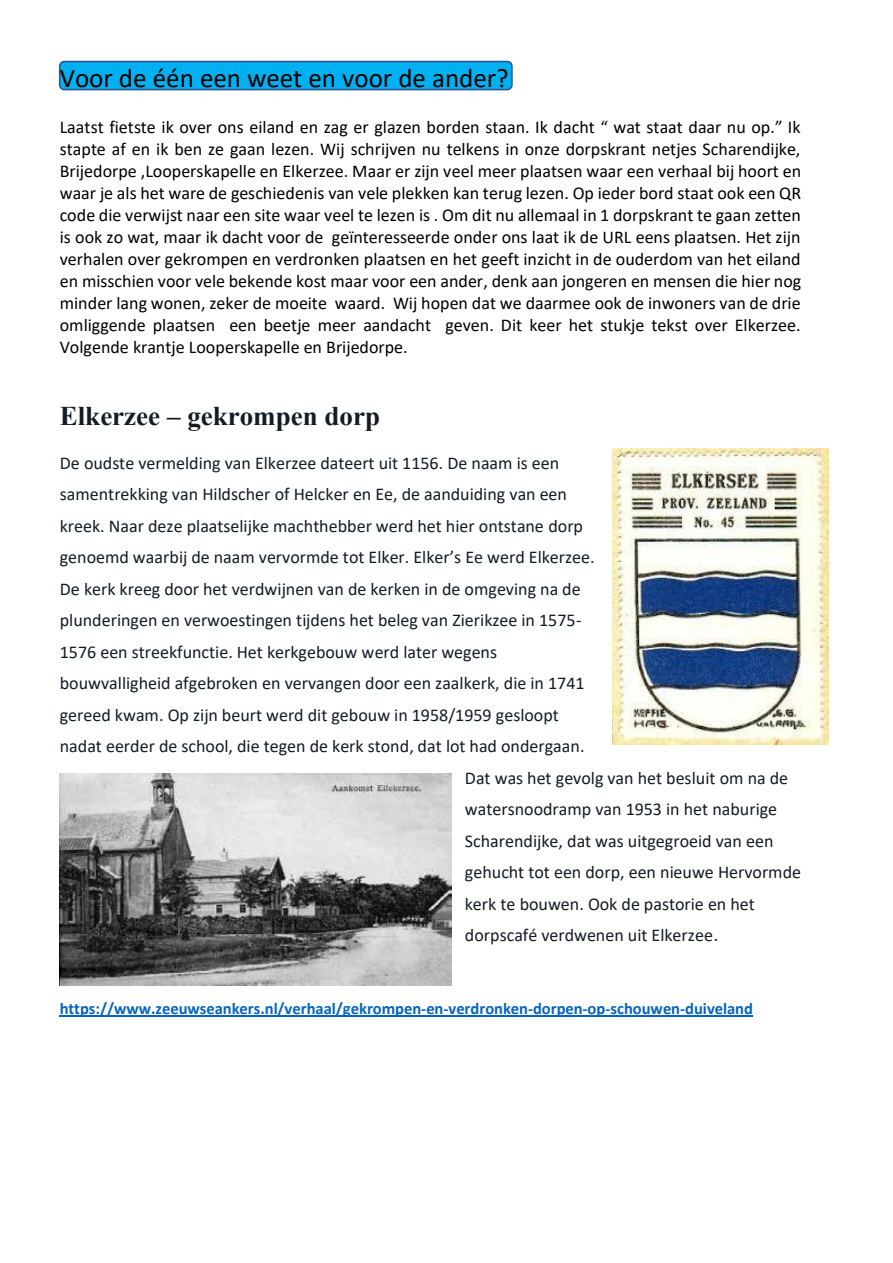
<style>
.page{position:relative;width:893px;height:1263px;background:#fff}
.page>*{position:absolute;margin:0;border:0;box-sizing:border-box;transform-origin:0 0}
.t1{font:27px "Calibri";color:#000}
.t2{font:700 27px "Times New Roman";color:#131b24}
.t3{font:18px/22px "Calibri";color:#000;text-align:justify}
.t4{font:18px "Calibri";color:#131b24}
.t5{font:700 16.5px "Calibri";letter-spacing:-.005em;color:#0563c1}
.s1{font-family:"Times New Roman";font-size:20.4px}
</style>
<div class="page">
<div style="left:59px;top:61px;width:454px;height:29px;background:#00b0f0;border:2px solid #2f528f;border-radius:5px"></div>
<hr style="left:60px;top:1015px;width:693px;height:1px;background:#0563c1">
<img style="left:60px;top:773px;width:391px;height:212px">
<img style="left:612px;top:449px;width:216px;height:295px">
<h1 class="t1" style="left:60px;top:59px;width:450px">Voor de één een weet en voor de ander?</h1>
<p class="t3" style="left:60px;top:116px;width:743px">Laatst fietste ik over ons eiland en zag er glazen borden staan. Ik dacht “ wat staat daar nu op.” Ik stapte af en ik ben ze gaan lezen. Wij schrijven nu telkens in onze dorpskrant netjes Scharendijke, Brijedorpe ,Looperskapelle en Elkerzee. Maar er zijn veel meer plaatsen waar een verhaal bij hoort en waar je als het ware de geschiedenis van vele plekken kan terug lezen. Op ieder bord staat ook een QR code die verwijst naar een site waar veel te lezen is . Om dit nu allemaal in 1 dorpskrant te gaan zetten is ook zo wat, maar ik dacht voor de geïnteresseerde onder ons laat ik de URL eens plaatsen. Het zijn verhalen over gekrompen en verdronken plaatsen en het geeft inzicht in de ouderdom van het eiland en misschien voor vele bekende kost maar voor een ander, denk aan jongeren en mensen die hier nog minder lang wonen, zeker de moeite waard. Wij hopen dat we daarmee ook de inwoners van de drie omliggende plaatsen een beetje meer aandacht geven. Dit keer het stukje tekst over Elkerzee.<br>Volgende krantje Looperskapelle en Brijedorpe.</p>
<h1 class="t2" style="left:60px;top:396px;width:322px">Elkerzee – gekrompen dorp</h1>
<p class="t4" style="left:60px;top:450px;width:501px">De oudste vermelding van Elkerzee dateert uit 1156. De naam is een</p>
<p class="t4" style="left:60px;top:481px;width:509px">samentrekking van Hildscher of Helcker en Ee, de aanduiding van een</p>
<p class="t4" style="left:60px;top:513px;width:525px">kreek. Naar deze plaatselijke machthebber werd het hier ontstane dorp</p>
<p class="t4" style="left:60px;top:545px;width:536px">genoemd waarbij de naam vervormde tot Elker. Elker’s Ee werd Elkerzee.</p>
<p class="t4" style="left:60px;top:576px;width:522px">De kerk kreeg door het verdwijnen van de kerken in de omgeving na de</p>
<p class="t4" style="left:60px;top:608px;width:523px">plunderingen en verwoestingen tijdens het beleg van Zierikzee in 1575-</p>
<p class="t4" style="left:60px;top:639px;width:439px">1576 een streekfunctie. Het kerkgebouw werd later wegens</p>
<p class="t4" style="left:60px;top:671px;width:526px">bouwvalligheid afgebroken en vervangen door een zaalkerk, die in 1741</p>
<p class="t4" style="left:60px;top:702px;width:501px">gereed kwam. Op zijn beurt werd dit gebouw in 1958/1959 gesloopt</p>
<p class="t4" style="left:60px;top:734px;width:526px">nadat eerder de school, die tegen de kerk stond, dat lot had ondergaan.</p>
<p class="t4" style="left:465px;top:765px;width:325px">Dat was het gevolg van het besluit om na de</p>
<p class="t4" style="left:465px;top:797px;width:314px">watersnoodramp van 1953 in het naburige</p>
<p class="t4" style="left:465px;top:828px;width:310px">Scharendijke, dat was uitgegroeid van een</p>
<p class="t4" style="left:465px;top:860px;width:338px">gehucht tot een dorp, een nieuwe Hervormde</p>
<p class="t4" style="left:465px;top:891px;width:291px">kerk te bouwen. Ook de pastorie en het</p>
<p class="t4" style="left:465px;top:923px;width:255px">dorpscafé verdwenen uit Elkerzee<span class="s1">.</span></p>
<p class="t5" style="left:60px;top:996px;width:695px">https://www.zeeuwseankers.nl/verhaal/gekrompen-en-verdronken-dorpen-op-schouwen-duiveland</p>
</div>
